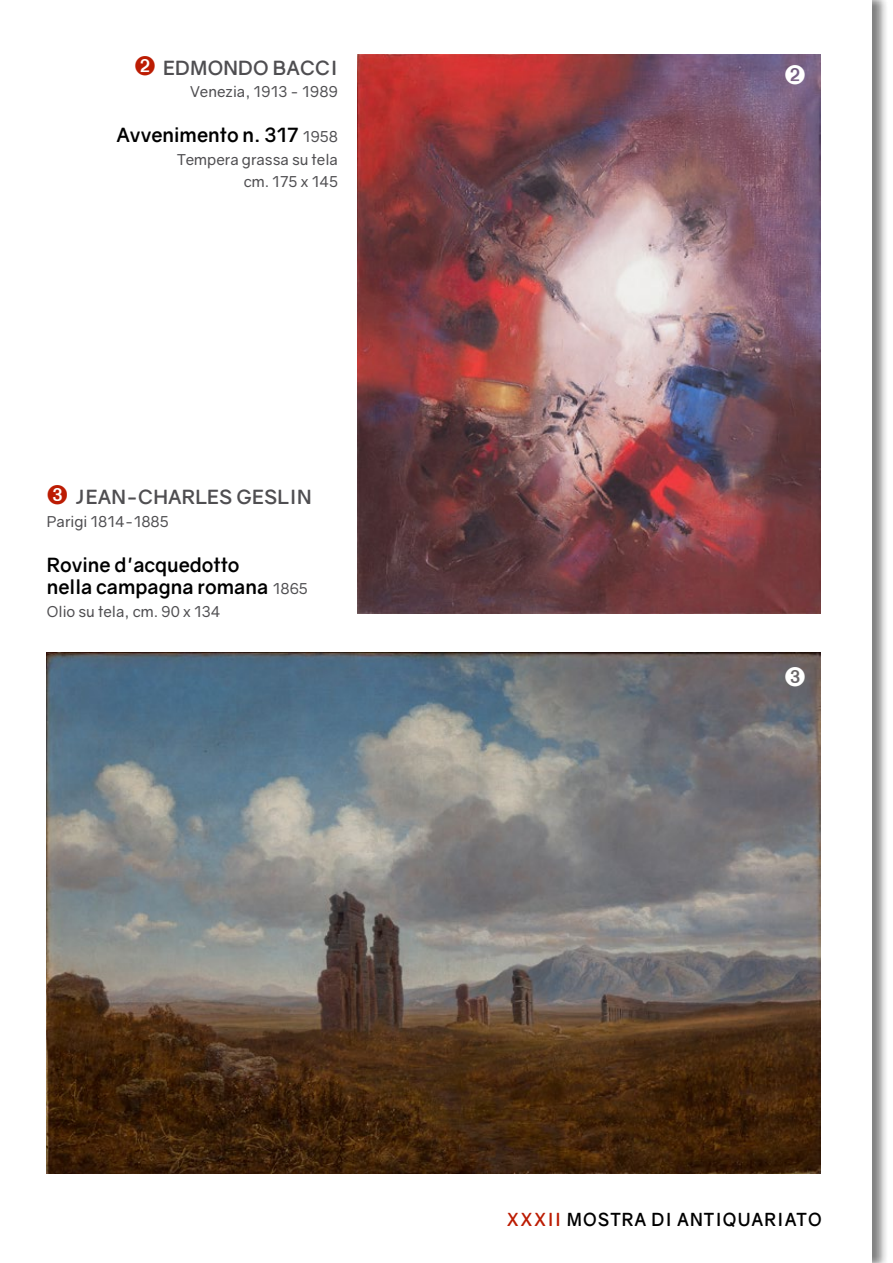
<style>
.page{position:relative;width:893px;height:1263px;background:#fff}
.page>*{position:absolute;margin:0;border:0;box-sizing:border-box;transform-origin:0 0}
.t1{font:700 19.5px/22.5px "Gravity";color:#000}
.t2{font:700 19.5px "Gravity";letter-spacing:.01em;color:#4f4e51}
.t3{font:700 18px "Gravity";letter-spacing:.06em;color:#000;scale:.95 1}
.t4{font:15px/22.5px "Gravity";color:#4f4e51;text-align:right}
.s1{color:#bc1c03}
.s2{font-weight:400;font-size:15px;color:#4f4e51}
</style>
<div class="page">
<div style="left:829px;top:0;width:59px;height:1263px;background:#000;opacity:.5"></div>
<div style="left:829px;top:0;width:43px;height:1263px;background:#fff"></div>
<img style="left:357px;top:54px;width:464px;height:559px">
<img style="left:47px;top:652px;width:774px;height:522px">
<svg style="left:785px;top:65px;width:20px;height:20px"></svg>
<svg style="left:785px;top:667px;width:20px;height:19px"></svg>
<h1 class="t2" style="left:134px;top:55px;width:205px"><span class="s1">➋</span> Edmondo Bacci</h1>
<p class="t4" style="left:190px;top:80px;width:150px">Venezia, 1913 - 1989</p>
<h1 class="t1" style="left:116px;top:124px;width:223px">Avvenimento n. 317 <span class="s2">1958</span></h1>
<p class="t4" style="left:177px;top:148px;width:163px">Tempera grassa su tela cm. 175 x 145</p>
<h1 class="t2" style="left:47px;top:485px;width:266px"><span class="s1">➌</span> Jean-Charles Geslin</h1>
<p class="t4" style="left:47px;top:510px;width:123px">Parigi 1814-1885</p>
<h1 class="t1" style="left:47px;top:553px;width:263px">Rovine d'acquedotto<br>nella campagna romana <span class="s2">1865</span></h1>
<p class="t4" style="left:47px;top:600px;width:175px">Olio su tela, cm. 90 x 134</p>
<p class="t3" style="left:506px;top:1208px;width:333px"><span class="s1">XXXII</span> Mostra di Ant iquariato</p>
</div>
